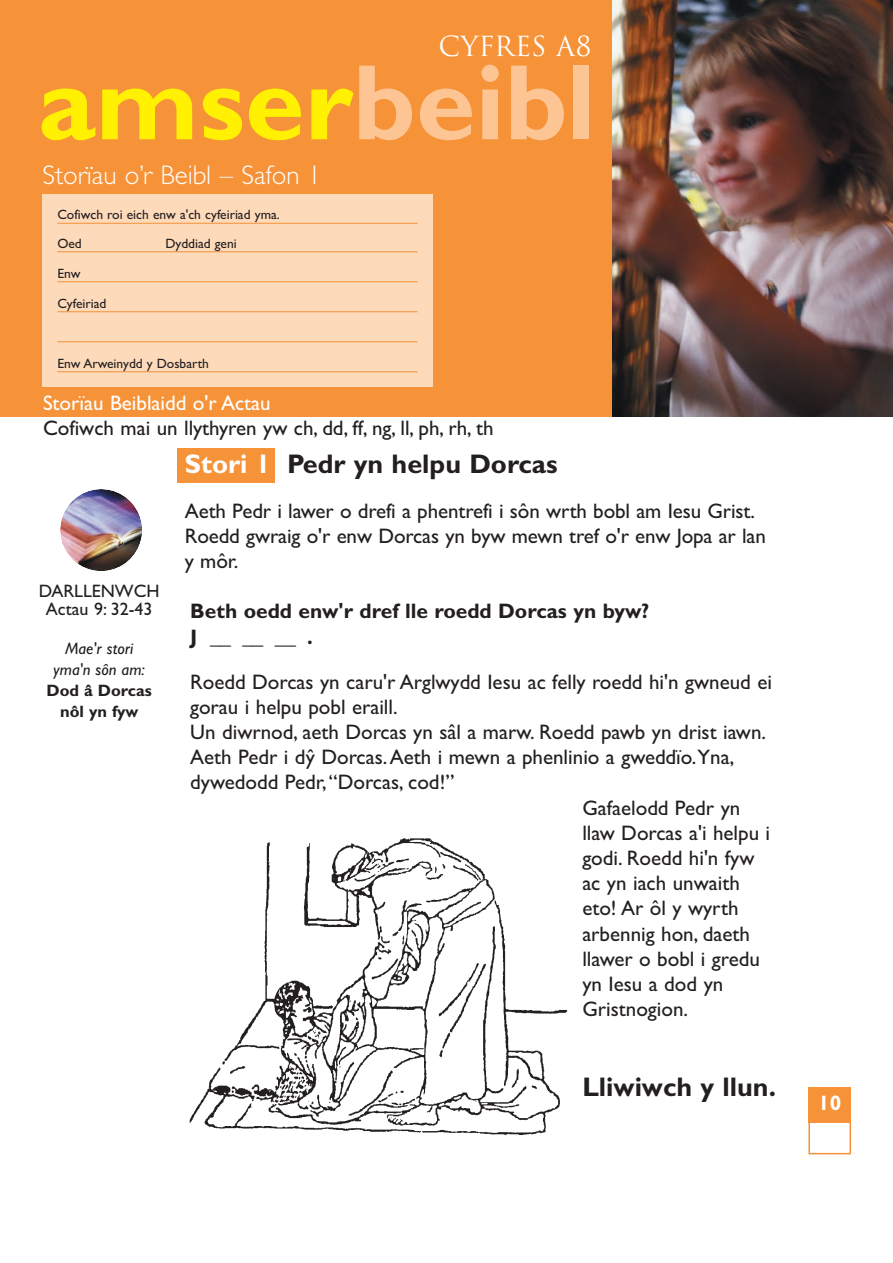
<style>
.page{position:relative;width:893px;height:1263px;background:#fff}
.page>*{position:absolute;margin:0;border:0;box-sizing:border-box;transform-origin:0 0}
.t1{font:700 108px "Gill Sans";color:#fff101}
.t2{font:700 27px "Gill Sans";color:#231f20}
.t3{font:300 27px "Gill Sans";color:#fff}
.t4{font:27px "Trajan";color:#fff}
.t5{font:21px/25.2px "Gill Sans";color:#231f20}
.t6{font:700 21px/25.3px "Gill Sans";color:#231f20}
.t7{font:21px "Gill Sans";color:#fff}
.t8{font:700 21px "Gill Sans";color:#fff}
.t9{font:18px/18px "Gill Sans";color:#231f20;text-align:center}
.t10{font:italic 16.5px/21px "Gill Sans";color:#231f20;text-align:center}
.t11{font:700 16.5px/21px "Gill Sans";color:#231f20;text-align:center}
.t12{font:13.5px/28.5px "Gill Sans";color:#231f20}
.s1{color:#fcc593}
.s2{color:#fff}
</style>
<div class="page">
<img style="left:60px;top:489px;width:82px;height:82px">
<div style="left:177px;top:448px;width:98px;height:34px;background:#f69238"></div>
<img style="left:189px;top:838px;width:379px;height:297px">
<div style="left:808px;top:1121px;width:43px;height:33px;border:2px solid #f69238"></div>
<div style="left:808px;top:1087px;width:43px;height:36px;background:#f69238"></div>
<div style="left:0;top:0;width:892px;height:417px;background:#f69238"></div>
<div style="left:42px;top:195px;width:391px;height:192px;background:#fddaba"></div>
<hr style="left:57px;top:223px;width:361px;height:1px;background:#f69238">
<hr style="left:57px;top:252px;width:361px;height:1px;background:#f69238">
<hr style="left:57px;top:282px;width:361px;height:1px;background:#f69238">
<hr style="left:57px;top:312px;width:361px;height:1px;background:#f69238">
<hr style="left:57px;top:342px;width:361px;height:1px;background:#f69238">
<hr style="left:57px;top:372px;width:361px;height:1px;background:#f69238">
<img style="left:613px;top:0;width:279px;height:417px">
<p class="t4" style="left:438px;top:30px;width:155px">CYFRes A8</p>
<h1 class="t1" style="left:38px;top:66px;width:559px">amser<span class="s1">beibl</span></h1>
<p class="t3" style="left:42px;top:166px;width:280px">Storïau o’r Beibl – Safon 1</p>
<p class="t12" style="left:57px;top:202px;width:224px">Cofiwch roi eich enw a'ch cyfeiriad yma.<br>Oed</p>
<p class="t12" style="left:165px;top:230px;width:73px">Dyddiad geni</p>
<p class="t12" style="left:57px;top:260px;width:25px">Enw</p>
<p class="t12" style="left:57px;top:290px;width:51px">Cyfeiriad</p>
<p class="t12" style="left:57px;top:350px;width:153px">Enw Arweinydd y Dosbarth</p>
<p class="t7" style="left:43px;top:396px;width:229px">Storïau Beiblaidd o'r Actau</p>
<p class="t5" style="left:43px;top:418px;width:452px">Cofiwch mai un llythyren yw ch, dd, ff, ng, ll, ph, rh, th</p>
<p class="t9" style="left:39px;top:584px;width:122px">DARLLENWCH<br>Actau 9: 32-43</p>
<p class="t10" style="left:54px;top:639px;width:93px">Mae'r stori yma'n sôn am:</p>
<p class="t11" style="left:46px;top:681px;width:107px">Dod â Dorcas nôl yn fyw</p>
<p class="t2" style="left:185px;top:454px;width:374px"><span class="s2">Stori 1</span> Pedr yn helpu Dorcas</p>
<p class="t5" style="left:185px;top:500px;width:583px">Aeth Pedr i lawer o drefi a phentrefi i sôn wrth bobl am Iesu Grist.<br>Roedd gwraig o'r enw Dorcas yn byw mewn tref o'r enw Jopa ar lan y môr.</p>
<p class="t6" style="left:190px;top:601px;width:461px">Beth oedd enw'r dref lle roedd Dorcas yn byw?<br>J __ __ __ .</p>
<p class="t5" style="left:190px;top:671px;width:583px">Roedd Dorcas yn caru'r Arglwydd Iesu ac felly roedd hi'n gwneud ei</p>
<p class="t5" style="left:190px;top:696px;width:209px">gorau i helpu pobl eraill.</p>
<p class="t5" style="left:190px;top:722px;width:577px">Un diwrnod, aeth Dorcas yn sâl a marw. Roedd pawb yn drist iawn.</p>
<p class="t5" style="left:190px;top:747px;width:546px">Aeth Pedr i dyˆ Dorcas. Aeth i mewn a phenlinio a gweddïo.Yna,</p>
<p class="t5" style="left:190px;top:772px;width:266px">dywedodd Pedr, “Dorcas, cod!”</p>
<p class="t5" style="left:582px;top:797px;width:160px">Gafaelodd Pedr yn</p>
<p class="t5" style="left:582px;top:822px;width:189px">llaw Dorcas a'i helpu i</p>
<p class="t5" style="left:582px;top:848px;width:174px">godi. Roedd hi'n fyw</p>
<p class="t5" style="left:582px;top:873px;width:159px">ac yn iach unwaith</p>
<p class="t5" style="left:582px;top:898px;width:158px">eto! Ar ôl y wyrth</p>
<p class="t5" style="left:582px;top:923px;width:169px">arbennig hon, daeth</p>
<p class="t5" style="left:582px;top:948px;width:179px">llawer o bobl i gredu</p>
<p class="t5" style="left:582px;top:974px;width:142px">yn Iesu a dod yn</p>
<p class="t5" style="left:582px;top:999px;width:107px">Gristnogion.</p>
<p class="t2" style="left:582px;top:1077px;width:195px">Lliwiwch y llun.</p>
<p class="t8" style="left:818px;top:1096px;width:25px">10</p>
</div>
